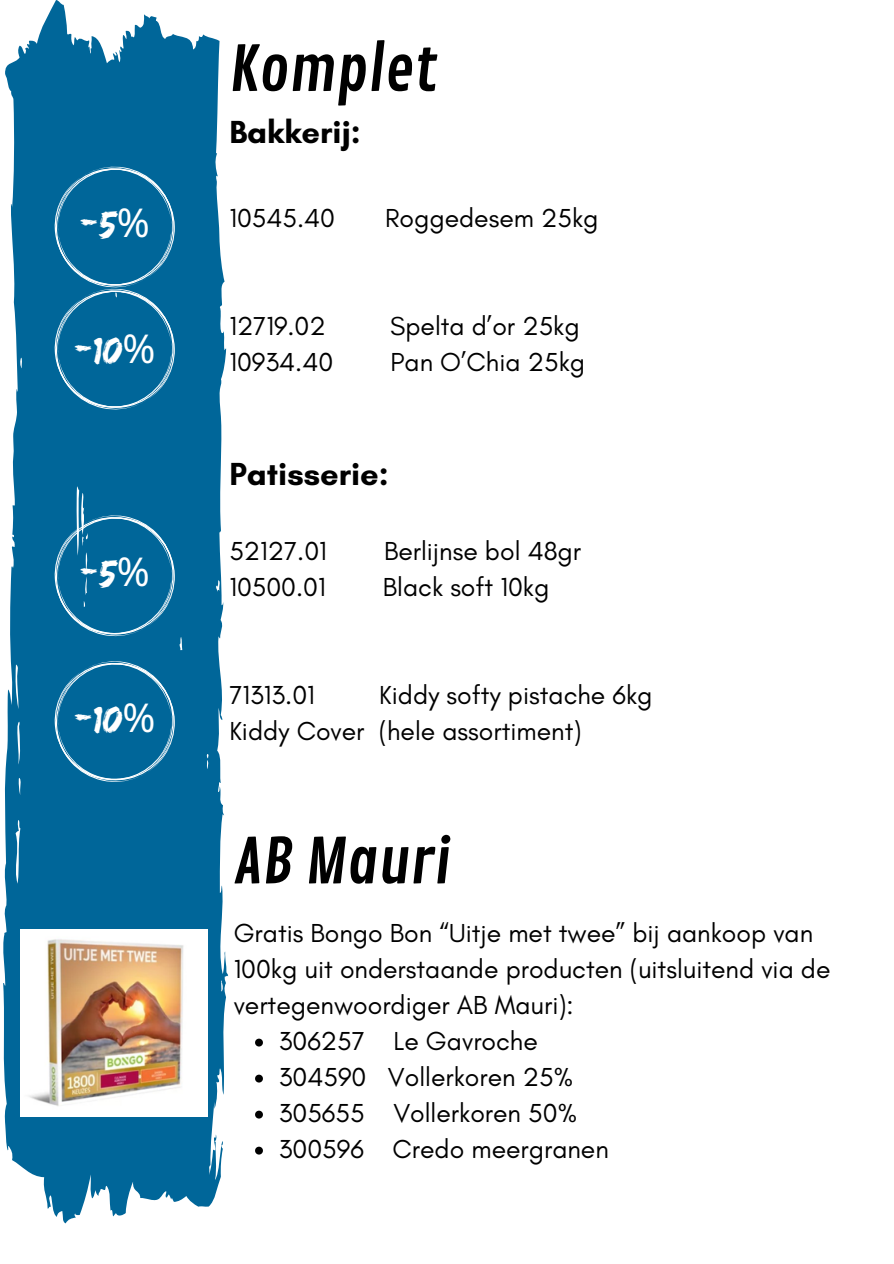
<style>
.page{position:relative;width:894px;height:1264px;background:#fff}
.page>*{position:absolute;margin:0;border:0;box-sizing:border-box;transform-origin:0 0}
.t1{font:61.5px "Contrail One";color:#000}
.t2{font:39.75px "Edo";color:#fff}
.t3{font:700 32.55px "Glacial Indifference";color:#000}
.t4{font:26.55px "Glacial Indifference";color:#000}
.s1{font-family:"Noto Sans"}
</style>
<div class="page">
<svg style="left:3px;top:0;width:225px;height:1223px;fill:#069"></svg>
<svg style="left:54px;top:514px;width:121px;height:126px;background:#1170a0"></svg>
<svg style="left:54px;top:659px;width:121px;height:126px;background:#0f6f9f"></svg>
<svg style="left:54px;top:165px;width:121px;height:248px;background:#0f6f9f"></svg>
<img style="left:20px;top:929px;width:187px;height:187px">
<svg style="left:255px;top:1038px;width:8px;height:8px"></svg>
<svg style="left:255px;top:1074px;width:8px;height:8px"></svg>
<svg style="left:255px;top:1110px;width:8px;height:8px"></svg>
<svg style="left:255px;top:1146px;width:8px;height:8px"></svg>
<p class="t2" style="left:79px;top:201px;width:72px">-5<span class="s1">%</span></p>
<p class="t2" style="left:74px;top:327px;width:83px">-10<span class="s1">%</span></p>
<p class="t2" style="left:79px;top:549px;width:72px">-5<span class="s1">%</span></p>
<h2 class="t2" style="left:74px;top:695px;width:83px">-10<span class="s1">%</span></h2>
<h2 class="t1" style="left:229px;top:33px;width:209px">Komplet</h2>
<p class="t3" style="left:229px;top:112px;width:133px">Bakkerij:</p>
<h2 class="t4" style="left:229px;top:202px;width:107px">10545.40</h2>
<h2 class="t4" style="left:385px;top:202px;width:215px">Roggedesem 25kg</h2>
<p class="t4" style="left:229px;top:310px;width:98px">12719.02</p>
<p class="t4" style="left:390px;top:310px;width:191px">Spelta d’or 25kg</p>
<h2 class="t4" style="left:229px;top:346px;width:105px">10934.40</h2>
<h2 class="t4" style="left:390px;top:346px;width:196px">Pan O’Chia 25kg</h2>
<p class="t3" style="left:229px;top:454px;width:161px">Patisserie:</p>
<h1 class="t4" style="left:229px;top:535px;width:99px">52127.01</h1>
<h1 class="t4" style="left:384px;top:535px;width:198px">Berlijnse bol 48gr</h1>
<h3 class="t4" style="left:229px;top:571px;width:98px">10500.01</h3>
<h3 class="t4" style="left:383px;top:571px;width:168px">Black soft 10kg</h3>
<p class="t4" style="left:229px;top:679px;width:87px">71313.01</p>
<p class="t4" style="left:379px;top:679px;width:275px">Kiddy softy pistache 6kg</p>
<p class="t4" style="left:229px;top:715px;width:353px">Kiddy Cover (hele assortiment)</p>
<h3 class="t1" style="left:233px;top:825px;width:218px">AB Mauri</h3>
<p class="t4" style="left:233px;top:916px;width:581px">Gratis Bongo Bon “Uitje met twee” bij aankoop van</p>
<p class="t4" style="left:233px;top:952px;width:598px">100kg uit onderstaande producten (uitsluitend via de</p>
<p class="t4" style="left:233px;top:988px;width:341px">vertegenwoordiger AB Mauri):</p>
<p class="t4" style="left:279px;top:1024px;width:260px">306257 Le Gavroche</p>
<h1 class="t4" style="left:279px;top:1060px;width:296px">304590 Vollerkoren 25%</h1>
<p class="t4" style="left:279px;top:1096px;width:300px">305655 Vollerkoren 50%</p>
<p class="t4" style="left:279px;top:1132px;width:331px">300596 Credo meergranen</p>
</div>
